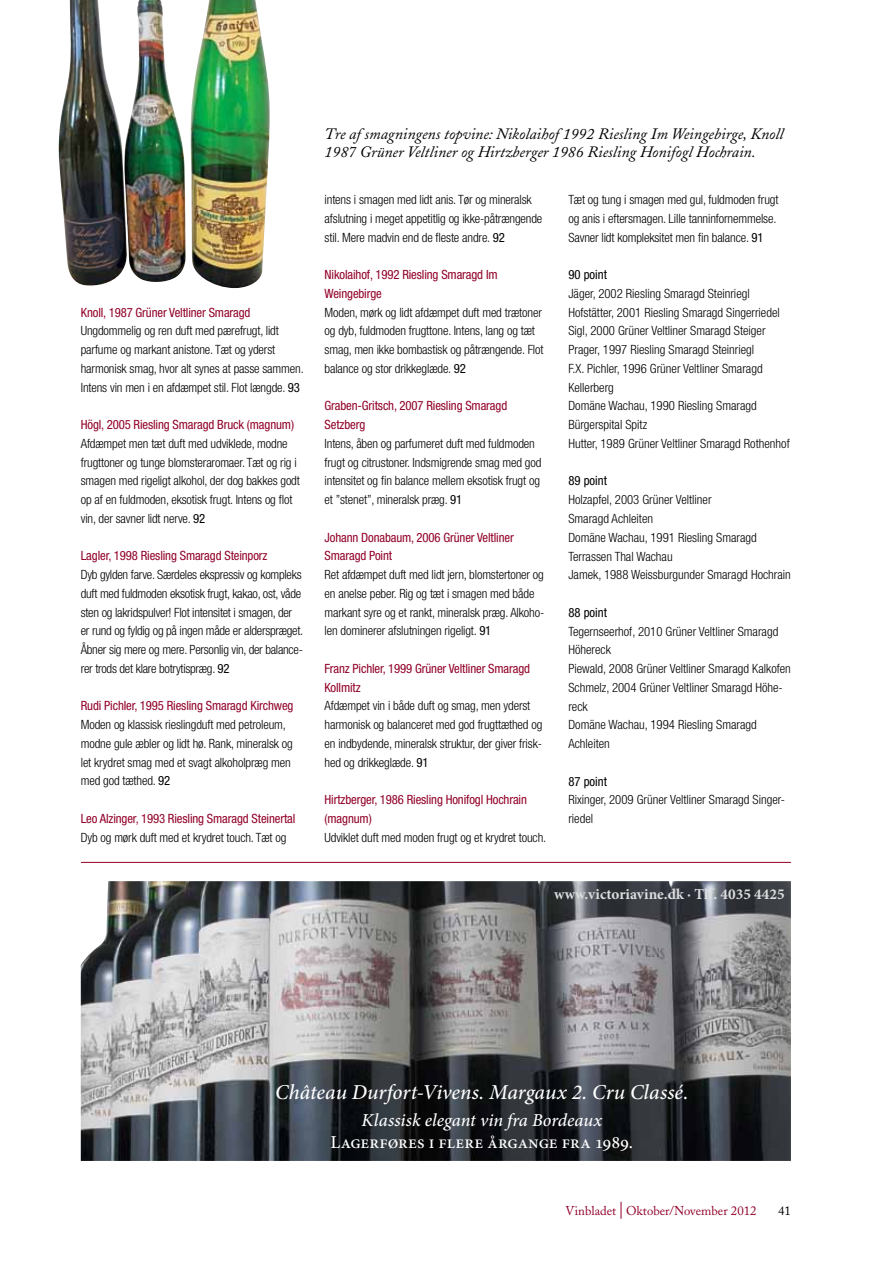
<style>
.page{position:relative;width:893px;height:1263px;background:#fff}
.page>*{position:absolute;margin:0;border:0;box-sizing:border-box;transform-origin:0 0}
.t1{font:italic 500 21.3px "Minion Pro";letter-spacing:-.005em;color:#fff}
.t2{font:500 18.15px "Minion Pro";letter-spacing:-.005em;color:#fff}
.t3{font:italic 500 18.15px "Minion Pro";color:#fff}
.t4{font:italic 15.75px/18.8px "Adobe Caslon";color:#000}
.t5{font:700 15.15px "Minion Pro";color:#dcddde}
.t6{font:300 condensed 12.75px/18.8px "Helvetica Neue";letter-spacing:-.01em;color:#000}
.t7{font:condensed 12.75px/18.8px "Helvetica Neue";letter-spacing:-.01em;color:#910028}
.t8{font:12.75px "Adobe Caslon";color:#910028}
.t9{font:condensed 12.75px "Helvetica Neue";color:#000}
.t10{font:12.75px "Adobe Caslon";color:#000}
.s1{font-weight:400}
</style>
<div class="page">
<svg style="left:621px;top:1202px;width:1px;height:17px"></svg>
<img style="left:58px;top:0;width:212px;height:288px">
<img style="left:81px;top:881px;width:710px;height:280px">
<hr style="left:81px;top:862px;width:710px;height:1px;background:#910028">
<p class="t7" style="left:81px;top:303px;width:171px">Knoll, 1987 Grüner Veltliner Smaragd</p>
<p class="t6" style="left:81px;top:321px;width:224px">Ungdommelig og ren duft med pærefrugt, lidt parfume og markant anistone. Tæt og yderst harmonisk smag, hvor alt synes at passe sammen.<br>Intens vin men i en afdæmpet stil. Flot længde. <span class="s1">93</span></p>
<p class="t7" style="left:81px;top:415px;width:215px">Högl, 2005 Riesling Smaragd Bruck (magnum)</p>
<p class="t6" style="left:81px;top:434px;width:221px">Afdæmpet men tæt duft med udviklede, modne frugttoner og tunge blomsteraromaer. Tæt og rig i smagen med rigeligt alkohol, der dog bakkes godt op af en fuldmoden, eksotisk frugt. Intens og flot vin, der savner lidt nerve. <span class="s1">92</span></p>
<p class="t7" style="left:81px;top:546px;width:188px">Lagler, 1998 Riesling Smaragd Steinporz</p>
<p class="t6" style="left:81px;top:565px;width:224px">Dyb gylden farve. Særdeles ekspressiv og kompleks duft med fuldmoden eksotisk frugt, kakao, ost, våde sten og lakridspulver! Flot intensitet i smagen, der er rund og fyldig og på ingen måde er alderspræget.<br>Åbner sig mere og mere. Personlig vin, der balance&shy;rer trods det klare botrytispræg. <span class="s1">92</span></p>
<p class="t7" style="left:81px;top:696px;width:214px">Rudi Pichler, 1995 Riesling Smaragd Kirchweg</p>
<p class="t6" style="left:81px;top:715px;width:214px">Moden og klassisk rieslingduft med petroleum, modne gule æbler og lidt hø. Rank, mineralsk og let krydret smag med et svagt alkoholpræg men med god tæthed. <span class="s1">92</span></p>
<p class="t7" style="left:81px;top:809px;width:216px">Leo Alzinger, 1993 Riesling Smaragd Steinertal</p>
<p class="t6" style="left:81px;top:828px;width:207px">Dyb og mørk duft med et krydret touch. Tæt og</p>
<p class="t4" style="left:325px;top:125px;width:460px">Tre af smagningens topvine: Nikolaihof 1992 Riesling Im Weingebirge, Knoll<br>1987 Grüner Veltliner og Hirtzberger 1986 Riesling Honifogl Hochrain.</p>
<p class="t6" style="left:325px;top:190px;width:219px">intens i smagen med lidt anis. Tør og mineralsk afslutning i meget appetitlig og ikke-påtrængende stil. Mere madvin end de fleste andre. <span class="s1">92</span></p>
<p class="t7" style="left:325px;top:265px;width:175px">Nikolaihof, 1992 Riesling Smaragd Im<br>Weingebirge</p>
<p class="t6" style="left:325px;top:303px;width:220px">Moden, mørk og lidt afdæmpet duft med trætoner og dyb, fuldmoden frugttone. Intens, lang og tæt smag, men ikke bombastisk og påtrængende. Flot balance og stor drikkeglæde. <span class="s1">92</span></p>
<p class="t7" style="left:325px;top:396px;width:184px">Graben-Gritsch, 2007 Riesling Smaragd<br>Setzberg</p>
<p class="t6" style="left:325px;top:434px;width:218px">Intens, åben og parfumeret duft med fuldmoden frugt og citrustoner. Indsmigrende smag med god intensitet og fin balance mellem eksotisk frugt og et ”stenet”, mineralsk præg. <span class="s1">91</span></p>
<p class="t7" style="left:325px;top:528px;width:191px">Johann Donabaum, 2006 Grüner Veltliner<br>Smaragd Point</p>
<p class="t6" style="left:325px;top:565px;width:221px">Ret afdæmpet duft med lidt jern, blomstertoner og en anelse peber. Rig og tæt i smagen med både markant syre og et rankt, mineralsk præg. Alkoho&shy;len dominerer afslutningen rigeligt. <span class="s1">91</span></p>
<p class="t7" style="left:325px;top:659px;width:207px">Franz Pichler, 1999 Grüner Veltliner Smaragd<br>Kollmitz</p>
<p class="t6" style="left:325px;top:696px;width:219px">Afdæmpet vin i både duft og smag, men yderst harmonisk og balanceret med god frugttæthed og en indbydende, mineralsk struktur, der giver frisk&shy;hed og drikkeglæde. <span class="s1">91</span></p>
<p class="t7" style="left:325px;top:790px;width:204px">Hirtzberger, 1986 Riesling Honifogl Hochrain (magnum)</p>
<p class="t6" style="left:325px;top:828px;width:223px">Udviklet duft med moden frugt og et krydret touch.</p>
<p class="t6" style="left:568px;top:190px;width:212px">Tæt og tung i smagen med gul, fuldmoden frugt og anis i eftersmagen. Lille tanninfornemmelse.<br>Savner lidt kompleksitet men fin balance. <span class="s1">91</span></p>
<p class="t9" style="left:568px;top:267px;width:40px">90 point</p>
<p class="t6" style="left:568px;top:284px;width:223px">Jäger, 2002 Riesling Smaragd Steinriegl Hofstätter, 2001 Riesling Smaragd Singerriedel Sigl, 2000 Grüner Veltliner Smaragd Steiger Prager, 1997 Riesling Smaragd Steinriegl<br>F.X. Pichler, 1996 Grüner Veltliner Smaragd Kellerberg<br>Domäne Wachau, 1990 Riesling Smaragd Bürgerspital Spitz<br>Hutter, 1989 Grüner Veltliner Smaragd Rothenhof</p>
<p class="t9" style="left:568px;top:474px;width:40px">89 point</p>
<p class="t6" style="left:568px;top:490px;width:224px">Holzapfel, 2003 Grüner Veltliner<br>Smaragd Achleiten<br>Domäne Wachau, 1991 Riesling Smaragd<br>Terrassen Thal Wachau<br>Jamek, 1988 Weissburgunder Smaragd Hochrain</p>
<p class="t9" style="left:568px;top:605px;width:40px">88 point</p>
<p class="t6" style="left:568px;top:621px;width:224px">Tegernseerhof, 2010 Grüner Veltliner Smaragd<br>Höhereck<br>Piewald, 2008 Grüner Veltliner Smaragd Kalkofen<br>Schmelz, 2004 Grüner Veltliner Smaragd Höhe&shy;reck<br>Domäne Wachau, 1994 Riesling Smaragd<br>Achleiten</p>
<p class="t9" style="left:568px;top:774px;width:40px">87 point</p>
<p class="t6" style="left:568px;top:790px;width:218px">Rixinger, 2009 Grüner Veltliner Smaragd Singer&shy;riedel</p>
<p class="t5" style="left:554px;top:884px;width:232px">www.victoriavine.dk · Tlf. 4035 4425</p>
<h1 class="t1" style="left:275px;top:1077px;width:415px">Château Durfort-Vivens. Margaux 2. Cru Classé.</h1>
<h2 class="t3" style="left:361px;top:1108px;width:242px">Klassisk elegant vin fra Bordeaux</h2>
<h2 class="t2" style="left:331px;top:1130px;width:304px">Lagerføres i flere årgange fra 1989.</h2>
<p class="t8" style="left:565px;top:1203px;width:193px">Vinbladet Oktober/November 2012</p>
<p class="t10" style="left:778px;top:1203px;width:14px">41</p>
</div>
